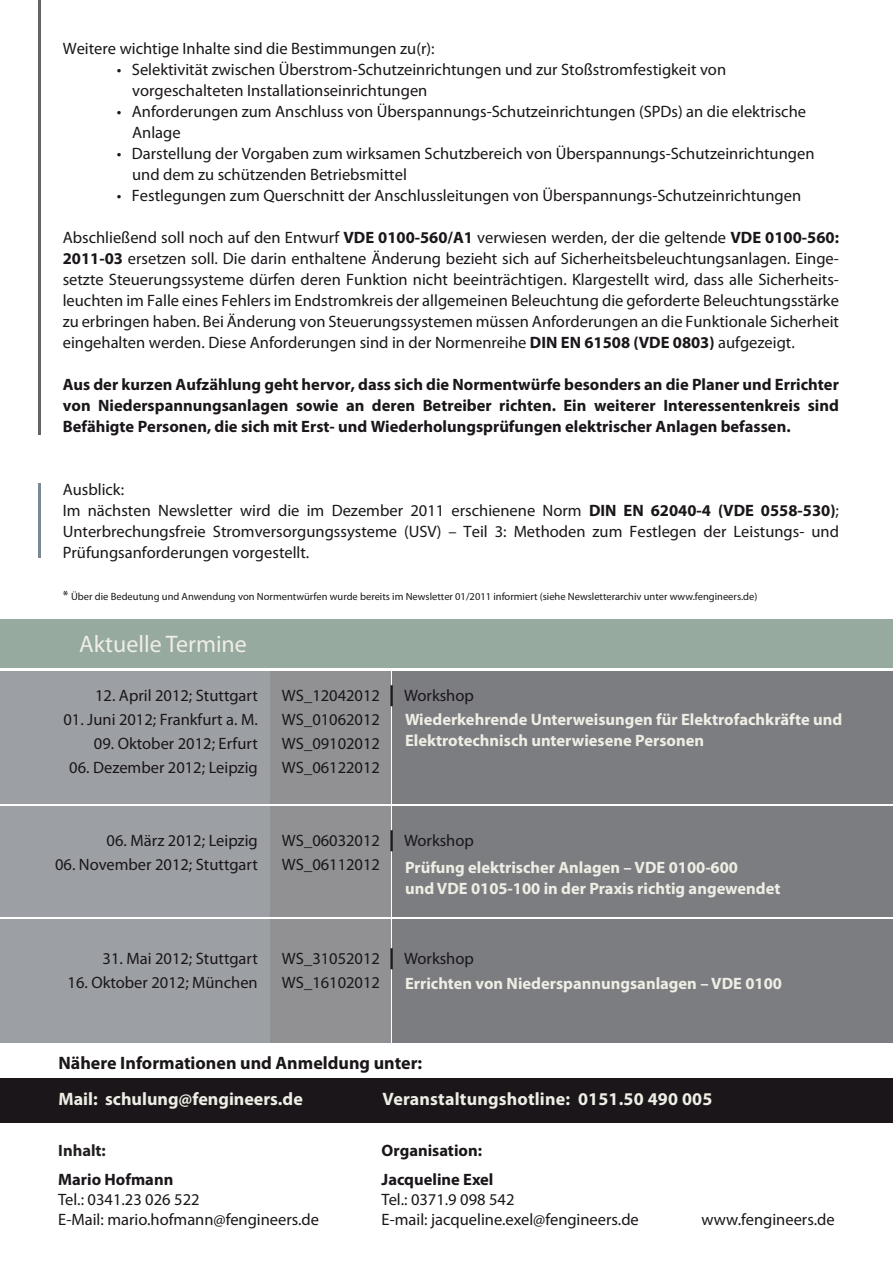
<style>
.page{position:relative;width:893px;height:1263px;background:#fff}
.page>*{position:absolute;margin:0;border:0;box-sizing:border-box;transform-origin:0 0}
.t1{font:24px "Myriad Pro";color:#efeee5}
.t2{font:700 18px "Myriad Pro";letter-spacing:.01em;color:#efeee5}
.t3{font:700 18px "Myriad Pro";color:#1a161a}
.t4{font:16.5px/21px "Myriad Pro";color:#1a161a}
.t5{font:700 16.5px/21px "Myriad Pro";color:#1a161a}
.t6{font:700 16.5px/21px "Myriad Pro";color:#efeee5}
.t7{font:700 16.5px "Myriad Pro";color:#231f20}
.t8{font:10.5px "Myriad Pro";color:#1a161a}
.s1{font-weight:700}
.s2{font-size:13.5px}
.s3{font-weight:700;font-size:21px}
</style>
<div class="page">
<div style="left:0;top:1078px;width:893px;height:45px;background:#1a161a"></div>
<hr style="left:38px;top:0;width:2px;height:434px;background:#676263">
<hr style="left:38px;top:484px;width:2px;height:74px;background:#7b8992">
<div style="left:0;top:671px;width:271px;height:371px;background:#9ca0a4"></div>
<div style="left:393px;top:671px;width:500px;height:371px;background:#7b7d81"></div>
<div style="left:0;top:619px;width:893px;height:49px;background:#96aa9f"></div>
<div style="left:270px;top:671px;width:121px;height:371px;background:#919193"></div>
<hr style="left:0;top:918px;width:893px;height:1px;background:#fff">
<hr style="left:0;top:805px;width:893px;height:1px;background:#fff">
<p class="t4" style="left:63px;top:38px;width:373px">Weitere wichtige Inhalte sind die Bestimmungen zu(r):</p>
<p class="t4" style="left:132px;top:59px;width:595px;text-indent:-15px">• Selektivität zwischen Überstrom-Schutzeinrichtungen und zur Stoßstromfestigkeit von vorgeschalteten Installationseinrichtungen</p>
<p class="t4" style="left:132px;top:101px;width:675px;text-indent:-15px">• Anforderungen zum Anschluss von Überspannungs-Schutzeinrichtungen (SPDs) an die elektrische<br>Anlage</p>
<p class="t4" style="left:132px;top:143px;width:684px;text-indent:-15px">• Darstellung der Vorgaben zum wirksamen Schutzbereich von Überspannungs-Schutzeinrichtungen und dem zu schützenden Betriebsmittel</p>
<p class="t4" style="left:117px;top:185px;width:686px">• Festlegungen zum Querschnitt der Anschlussleitungen von Überspannungs-Schutzeinrichtungen</p>
<p class="t4" style="left:63px;top:227px;width:778px;text-align:justify">Abschließend soll noch auf den Entwurf <span class="s1">VDE 0100-560/A1</span> verwiesen werden, der die geltende <span class="s1">VDE 0100-560:<br>2011-03</span> ersetzen soll. Die darin enthaltene Änderung bezieht sich auf Sicherheitsbeleuchtungsanlagen. Einge&shy;setzte Steuerungssysteme dürfen deren Funktion nicht beeinträchtigen. Klargestellt wird, dass alle Sicherheits&shy;leuchten im Falle eines Fehlers im Endstromkreis der allgemeinen Beleuchtung die geforderte Beleuchtungsstärke zu erbringen haben. Bei Änderung von Steuerungssystemen müssen Anforderungen an die Funktionale Sicherheit eingehalten werden. Diese Anforderungen sind in der Normenreihe <span class="s1">DIN EN 61508 (VDE 0803)</span> aufgezeigt.</p>
<p class="t5" style="left:63px;top:373px;width:778px;text-align:justify">Aus der kurzen Aufzählung geht hervor, dass sich die Normentwürfe besonders an die Planer und Errichter von Niederspannungsanlagen sowie an deren Betreiber richten. Ein weiterer Interessentenkreis sind Befähigte Personen, die sich mit Erst- und Wiederholungsprüfungen elektrischer Anlagen befassen.</p>
<p class="t4" style="left:63px;top:479px;width:778px">Ausblick:<br>Im nächsten Newsletter wird die im Dezember 2011 erschienene Norm <span class="s1">DIN EN 62040-4 (VDE 0558-530)</span>; Unterbrechungsfreie Stromversorgungssysteme (USV) – Teil 3: Methoden zum Festlegen der Leistungs- und Prüfungsanforderungen vorgestellt.</p>
<p class="t8" style="left:63px;top:590px;width:696px"><span class="s2">*</span> Über die Bedeutung und Anwendung von Normentwürfen wurde bereits im Newsletter 01/2011 informiert (siehe Newsletterarchiv unter www.fengineers.de)</p>
<h1 class="t1" style="left:79px;top:629px;width:169px">Aktuelle Termine</h1>
<p class="t4" style="left:95px;top:684px;width:164px">12. April 2012; Stuttgart</p>
<p class="t4" style="left:63px;top:708px;width:196px">01. Juni 2012; Frankfurt a. M.</p>
<p class="t4" style="left:94px;top:732px;width:165px">09. Oktober 2012; Erfurt</p>
<p class="t4" style="left:69px;top:756px;width:190px">06. Dezember 2012; Leipzig</p>
<p class="t4" style="left:282px;top:683px;width:193px;line-height:24px">WS_12042012 <span class="s3">|</span> Workshop<br>WS_01062012<br>WS_09102012<br>WS_06122012</p>
<p class="t6" style="left:405px;top:709px;width:439px">Wiederkehrende Unterweisungen für Elektrofachkräfte und<br>Elektrotechnisch unterwiesene Personen</p>
<p class="t4" style="left:282px;top:828px;width:193px;line-height:24px">WS_06032012 <span class="s3">|</span> Workshop<br>WS_06112012</p>
<p class="t4" style="left:107px;top:830px;width:153px">06. März 2012; Leipzig</p>
<p class="t4" style="left:55px;top:854px;width:204px">06. November 2012; Stuttgart</p>
<p class="t6" style="left:405px;top:856px;width:377px">Prüfung elektrischer Anlagen – VDE 0100-600<br>und VDE 0105-100 in der Praxis richtig angewendet</p>
<p class="t4" style="left:282px;top:946px;width:193px;line-height:24px">WS_31052012 <span class="s3">|</span> Workshop<br>WS_16102012</p>
<p class="t4" style="left:103px;top:947px;width:157px">31. Mai 2012; Stuttgart</p>
<p class="t4" style="left:68px;top:971px;width:192px">16. Oktober 2012; München</p>
<p class="t6" style="left:405px;top:973px;width:378px">Errichten von Niederspannungsanlagen – VDE 0100</p>
<p class="t3" style="left:58px;top:1051px;width:365px">Nähere Informationen und Anmeldung unter:</p>
<p class="t2" style="left:58px;top:1087px;width:246px">Mail: schulung@fengineers.de</p>
<p class="t2" style="left:382px;top:1087px;width:331px">Veranstaltungshotline: 0151.50 490 005</p>
<p class="t7" style="left:58px;top:1140px;width:49px">Inhalt:</p>
<p class="t5" style="left:58px;top:1168px;width:117px">Mario Hofmann</p>
<p class="t4" style="left:58px;top:1189px;width:262px;line-height:19.8px">Tel.: 0341.23 026 522<br>E-Mail: mario.hofmann@fengineers.de</p>
<p class="t5" style="left:382px;top:1136px;width:113px;line-height:28.8px">Organisation:<br>Jacqueline Exel</p>
<p class="t4" style="left:382px;top:1189px;width:259px;line-height:19.8px">Tel.: 0371.9 098 542<br>E-mail: jacqueline.exel@fengineers.de</p>
<p class="t4" style="left:702px;top:1208px;width:135px">www.fengineers.de</p>
</div>
